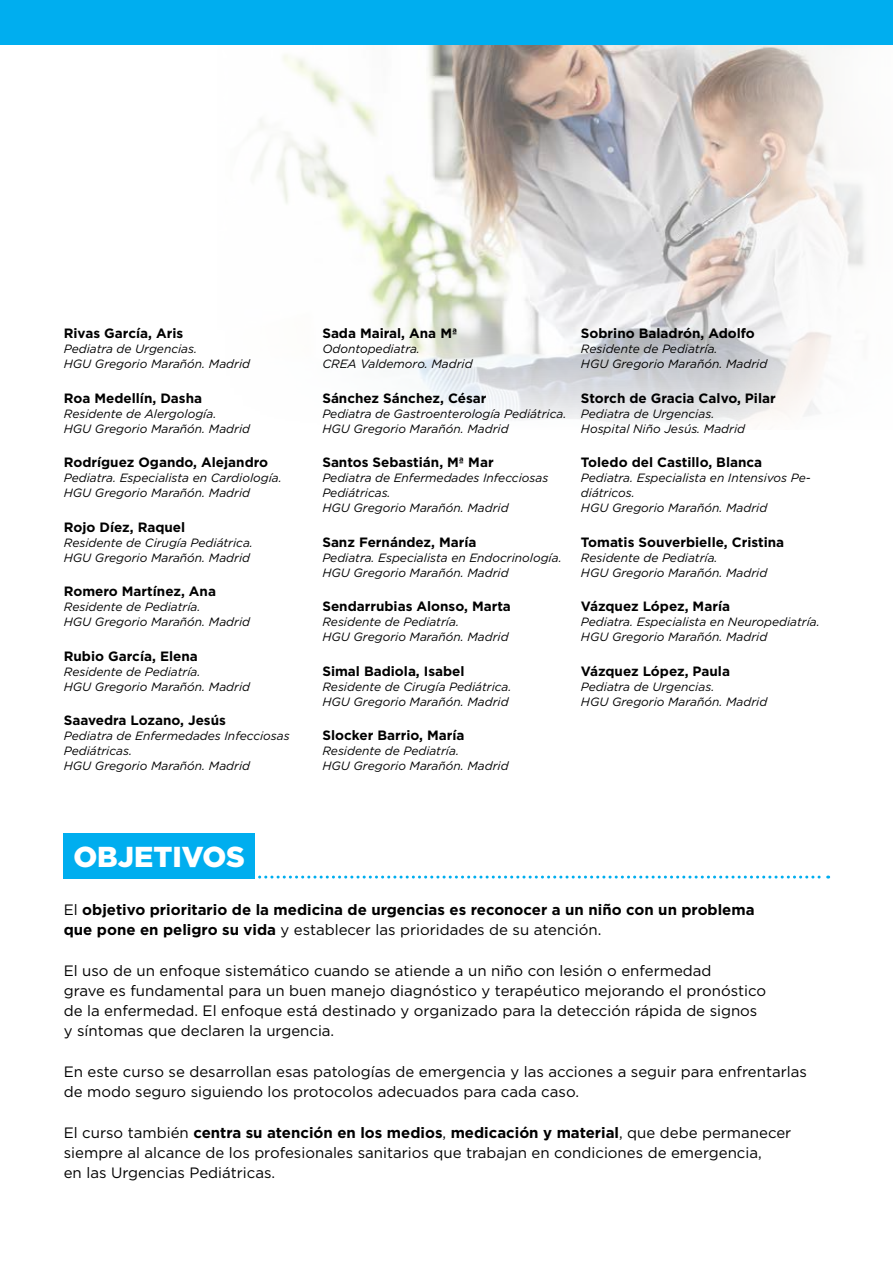
<style>
.page{position:relative;width:893px;height:1263px;background:#fff}
.page>*{position:absolute;margin:0;border:0;box-sizing:border-box;transform-origin:0 0}
.t1{font:900 28.8px "Gotham";color:#fff}
.t2{font:15px/20.2px "Gotham";color:#000}
.t3{font:700 15px/20.2px "Gotham";color:#000}
.t4{font:700 13.5px "Gotham";color:#000}
.t5{font:italic 12px/15px "Gotham";color:#000}
.s1{font-weight:400}
.s2{font-weight:700}
</style>
<div class="page">
<img style="left:194px;top:44px;width:699px;height:382px">
<div style="left:0;top:0;width:893px;height:44px;background:#00aeef"></div>
<svg style="left:258px;top:875px;width:571px;height:3px"></svg>
<div style="left:64px;top:833px;width:191px;height:45px;background:#00aeef"></div>
<p class="t4" style="left:64px;top:324px;width:121px">Rivas García, Aris</p>
<p class="t5" style="left:64px;top:341px;width:188px">Pediatra de Urgencias.<br>HGU Gregorio Marañón. Madrid</p>
<p class="t4" style="left:64px;top:389px;width:140px">Roa Medellín, Dasha</p>
<p class="t5" style="left:64px;top:406px;width:188px">Residente de Alergología.<br>HGU Gregorio Marañón. Madrid</p>
<p class="t4" style="left:64px;top:453px;width:206px">Rodríguez Ogando, Alejandro</p>
<p class="t5" style="left:64px;top:470px;width:220px">Pediatra. Especialista en Cardiología.<br>HGU Gregorio Marañón. Madrid</p>
<p class="t4" style="left:64px;top:518px;width:123px">Rojo Díez, Raquel</p>
<p class="t5" style="left:64px;top:535px;width:191px">Residente de Cirugía Pediátrica.<br>HGU Gregorio Marañón. Madrid</p>
<p class="t4" style="left:64px;top:582px;width:154px">Romero Martínez, Ana</p>
<p class="t5" style="left:64px;top:599px;width:188px">Residente de Pediatría.<br>HGU Gregorio Marañón. Madrid</p>
<p class="t4" style="left:64px;top:647px;width:136px">Rubio García, Elena</p>
<p class="t5" style="left:64px;top:664px;width:188px">Residente de Pediatría.<br>HGU Gregorio Marañón. Madrid</p>
<p class="t4" style="left:64px;top:711px;width:164px">Saavedra Lozano, Jesús</p>
<p class="t5" style="left:64px;top:728px;width:227px">Pediatra de Enfermedades Infecciosas<br>Pediátricas.<br>HGU Gregorio Marañón. Madrid</p>
<p class="t4" style="left:322px;top:324px;width:136px">Sada Mairal, Ana Mª</p>
<p class="t5" style="left:322px;top:341px;width:152px">Odontopediatra.<br>CREA Valdemoro. Madrid</p>
<p class="t4" style="left:322px;top:389px;width:166px">Sánchez Sánchez, César</p>
<p class="t5" style="left:322px;top:406px;width:246px">Pediatra de Gastroenterología Pediátrica.<br>HGU Gregorio Marañón. Madrid</p>
<p class="t4" style="left:322px;top:453px;width:173px">Santos Sebastián, Mª Mar</p>
<p class="t5" style="left:322px;top:470px;width:227px">Pediatra de Enfermedades Infecciosas<br>Pediátricas.<br>HGU Gregorio Marañón. Madrid</p>
<p class="t4" style="left:322px;top:533px;width:156px">Sanz Fernández, María</p>
<p class="t5" style="left:322px;top:550px;width:241px">Pediatra. Especialista en Endocrinología.<br>HGU Gregorio Marañón. Madrid</p>
<p class="t4" style="left:322px;top:597px;width:190px">Sendarrubias Alonso, Marta</p>
<p class="t5" style="left:322px;top:614px;width:188px">Residente de Pediatría.<br>HGU Gregorio Marañón. Madrid</p>
<p class="t4" style="left:322px;top:662px;width:144px">Simal Badiola, Isabel</p>
<p class="t5" style="left:322px;top:679px;width:191px">Residente de Cirugía Pediátrica.<br>HGU Gregorio Marañón. Madrid</p>
<p class="t4" style="left:322px;top:726px;width:144px">Slocker Barrio, María</p>
<p class="t5" style="left:322px;top:743px;width:188px">Residente de Pediatría.<br>HGU Gregorio Marañón. Madrid</p>
<p class="t4" style="left:581px;top:324px;width:175px">Sobrino Baladrón, Adolfo</p>
<p class="t5" style="left:581px;top:341px;width:188px">Residente de Pediatría.<br>HGU Gregorio Marañón. Madrid</p>
<p class="t4" style="left:581px;top:389px;width:196px">Storch de Gracia Calvo, Pilar</p>
<p class="t5" style="left:581px;top:406px;width:166px">Pediatra de Urgencias.<br>Hospital Niño Jesús. Madrid</p>
<p class="t4" style="left:581px;top:453px;width:183px">Toledo del Castillo, Blanca</p>
<p class="t5" style="left:581px;top:470px;width:231px">Pediatra. Especialista en Intensivos Pe&shy;diátricos.<br>HGU Gregorio Marañón. Madrid</p>
<p class="t4" style="left:581px;top:533px;width:205px">Tomatis Souverbielle, Cristina</p>
<p class="t5" style="left:581px;top:550px;width:188px">Residente de Pediatría.<br>HGU Gregorio Marañón. Madrid</p>
<p class="t4" style="left:581px;top:597px;width:151px">Vázquez López, María</p>
<p class="t5" style="left:581px;top:614px;width:240px">Pediatra. Especialista en Neuropediatría.<br>HGU Gregorio Marañón. Madrid</p>
<p class="t4" style="left:581px;top:662px;width:151px">Vázquez López, Paula</p>
<p class="t5" style="left:581px;top:679px;width:188px">Pediatra de Urgencias.<br>HGU Gregorio Marañón. Madrid</p>
<h1 class="t1" style="left:73px;top:837px;width:173px">OBJETIVOS</h1>
<p class="t3" style="left:64px;top:899px;width:692px"><span class="s1">El</span> objetivo prioritario de la medicina de urgencias es reconocer a un niño con un problema que pone en peligro su vida <span class="s1">y establecer las prioridades de su atención.</span></p>
<p class="t2" style="left:64px;top:960px;width:704px">El uso de un enfoque sistemático cuando se atiende a un niño con lesión o enfermedad<br>grave es fundamental para un buen manejo diagnóstico y terapéutico mejorando el pronóstico de la enfermedad. El enfoque está destinado y organizado para la detección rápida de signos y síntomas que declaren la urgencia.</p>
<p class="t2" style="left:64px;top:1061px;width:745px">En este curso se desarrollan esas patologías de emergencia y las acciones a seguir para enfrentarlas de modo seguro siguiendo los protocolos adecuados para cada caso.</p>
<p class="t2" style="left:64px;top:1122px;width:729px">El curso también <span class="s2">centra su atención en los medios</span>, <span class="s2">medicación y material</span>, que debe permanecer siempre al alcance de los profesionales sanitarios que trabajan en condiciones de emergencia,<br>en las Urgencias Pediátricas.</p>
</div>
